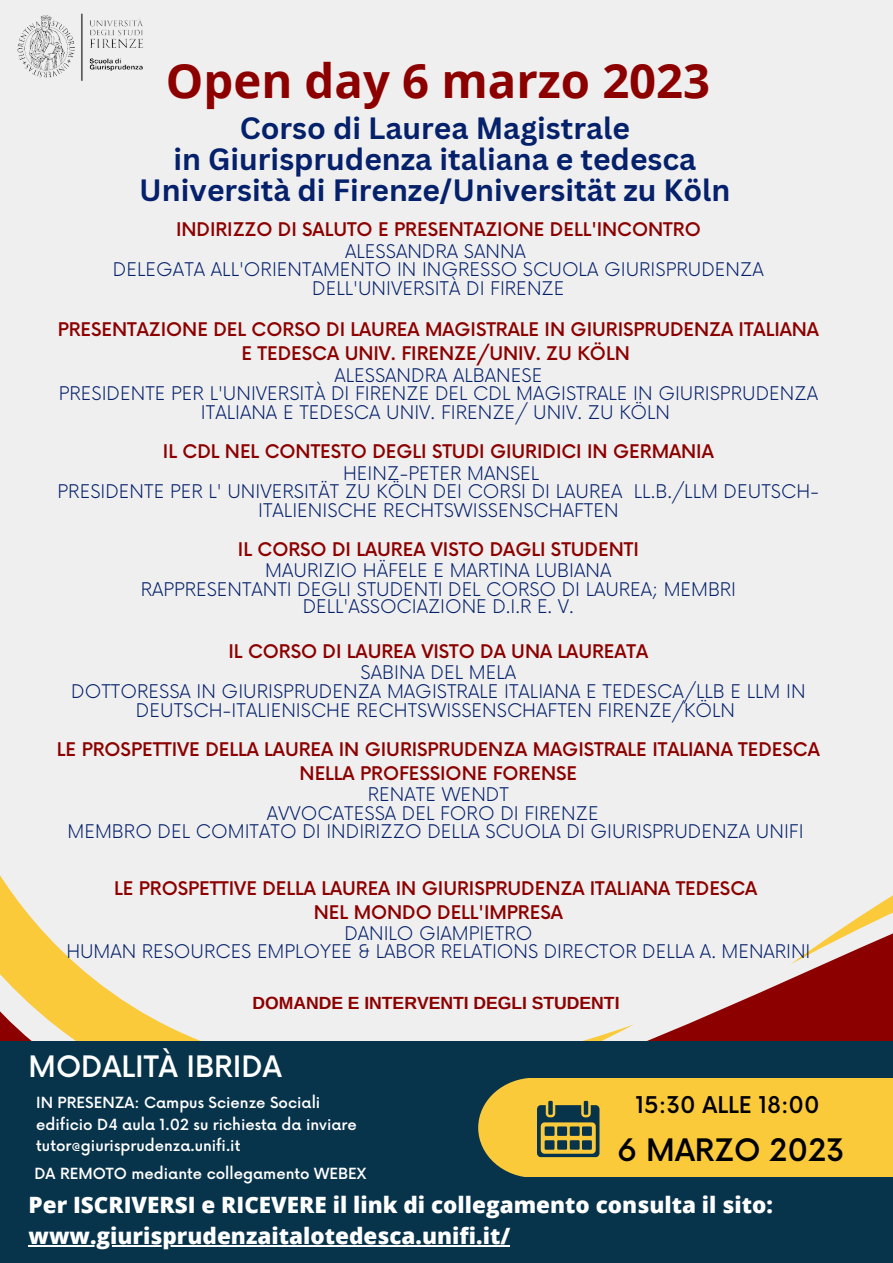
<style>
.page{position:relative;width:893px;height:1263px;background:#efefef}
.page>*{position:absolute;margin:0;border:0;box-sizing:border-box;transform-origin:0 0}
.t1{font:700 47.25px "Open Sans";color:#8d0000}
.t2{font:500 30.15px "Now";color:#000}
.t3{font:700 30px/31px "Canva Sans";color:#05216b;text-align:center}
.t4{font:500 28.8px "Now";color:#fff}
.t5{font:800 22.5px/31px "Open Sans";color:#fff}
.t6{font:500 22.5px "Now";color:#000}
.t7{font:300 18.38px/18.8px "Now";color:#05216b;text-align:center}
.t8{font:500 18.38px/24.1px "Now";letter-spacing:-.005em;color:#8d0000;text-align:center}
.t9{font:700 17.62px "Arimo";color:#8d0000}
.t10{font:500 15px/21.4px "Now";color:#fff}
</style>
<div class="page">
<svg style="left:0;top:875px;width:893px;height:166px"></svg>
<div style="left:0;top:1041px;width:893px;height:222px;background:#07334b"></div>
<svg style="left:478px;top:1078px;width:415px;height:98px;background:#e4bc3b"></svg>
<img style="left:17px;top:13px;width:126px;height:68px">
<hr style="left:29px;top:1245px;width:481px;height:2px;background:#fff">
<h1 class="t1" style="left:166px;top:47px;width:546px">Open day 6 marzo 2023</h1>
<h3 class="t3" style="left:139px;top:112px;width:592px">Corso di Laurea Magistrale<br>in Giurisprudenza italiana e tedesca<br>Università di Firenze/Universität zu Köln</h3>
<p class="t8" style="left:176px;top:219px;width:526px">INDIRIZZO DI SALUTO E PRESENTAZIONE DELL'INCONTRO</p>
<p class="t7" style="left:113px;top:242px;width:652px">ALESSANDRA SANNA<br>DELEGATA ALL'ORIENTAMENTO IN INGRESSO SCUOLA GIURISPRUDENZA<br>DELL'UNIVERSITÀ DI FIRENZE</p>
<p class="t8" style="left:58px;top:319px;width:763px">PRESENTAZIONE DEL CORSO DI LAUREA MAGISTRALE IN GIURISPRUDENZA ITALIANA<br>E TEDESCA UNIV. FIRENZE/UNIV. ZU KÖLN</p>
<p class="t7" style="left:59px;top:367px;width:761px">ALESSANDRA ALBANESE<br>PRESIDENTE PER L'UNIVERSITÀ DI FIRENZE DEL CDL MAGISTRALE IN GIURISPRUDENZA<br>ITALIANA E TEDESCA UNIV. FIRENZE/ UNIV. ZU KÖLN</p>
<p class="t8" style="left:163px;top:441px;width:552px">IL CDL NEL CONTESTO DEGLI STUDI GIURIDICI IN GERMANIA</p>
<p class="t7" style="left:57px;top:464px;width:763px">HEINZ-PETER MANSEL<br>PRESIDENTE PER L' UNIVERSITÄT ZU KÖLN DEI CORSI DI LAUREA LL.B./LLM DEUTSCH-<br>ITALIENISCHE RECHTSWISSENSCHAFTEN</p>
<p class="t8" style="left:238px;top:538px;width:402px">IL CORSO DI LAUREA VISTO DAGLI STUDENTI</p>
<p class="t7" style="left:141px;top:563px;width:597px;line-height:17.9px">MAURIZIO HÄFELE E MARTINA LUBIANA<br>RAPPRESENTANTI DEGLI STUDENTI DEL CORSO DI LAUREA; MEMBRI<br>DELL'ASSOCIAZIONE D.I.R E. V.</p>
<p class="t8" style="left:228px;top:640px;width:421px">IL CORSO DI LAUREA VISTO DA UNA LAUREATA</p>
<p class="t7" style="left:71px;top:664px;width:736px">SABINA DEL MELA<br>DOTTORESSA IN GIURISPRUDENZA MAGISTRALE ITALIANA E TEDESCA/LLB E LLM IN<br>DEUTSCH-ITALIENISCHE RECHTSWISSENSCHAFTEN FIRENZE/KÖLN</p>
<p class="t8" style="left:57px;top:738px;width:764px">LE PROSPETTIVE DELLA LAUREA IN GIURISPRUDENZA MAGISTRALE ITALIANA TEDESCA<br>NELLA PROFESSIONE FORENSE</p>
<p class="t7" style="left:68px;top:786px;width:737px">RENATE WENDT<br>AVVOCATESSA DEL FORO DI FIRENZE<br>MEMBRO DEL COMITATO DI INDIRIZZO DELLA SCUOLA DI GIURISPRUDENZA UNIFI</p>
<p class="t8" style="left:114px;top:877px;width:645px">LE PROSPETTIVE DELLA LAUREA IN GIURISPRUDENZA ITALIANA TEDESCA<br>NEL MONDO DELL'IMPRESA</p>
<p class="t7" style="left:66px;top:926px;width:745px;line-height:17.5px">DANILO GIAMPIETRO<br>HUMAN RESOURCES EMPLOYEE &amp; LABOR RELATIONS DIRECTOR DELLA A. MENARINI</p>
<p class="t9" style="left:252px;top:993px;width:369px">DOMANDE E INTERVENTI DEGLI STUDENTI</p>
<h3 class="t4" style="left:29px;top:1051px;width:255px">MODALITÀ IBRIDA</h3>
<p class="t10" style="left:36px;top:1093px;width:322px">IN PRESENZA: Campus Scienze Sociali edificio D4 aula 1.02 su richiesta da inviare tutor@giurisprudenza.unifi.it</p>
<p class="t6" style="left:635px;top:1092px;width:185px">15:30 ALLE 18:00</p>
<h2 class="t2" style="left:617px;top:1134px;width:229px">6 MARZO 2023</h2>
<p class="t10" style="left:35px;top:1163px;width:333px">DA REMOTO mediante collegamento WEBEX</p>
<p class="t5" style="left:29px;top:1189px;width:746px">Per ISCRIVERSI e RICEVERE il link di collegamento consulta il sito: www.giurisprudenzaitalotedesca.unifi.it/</p>
</div>
